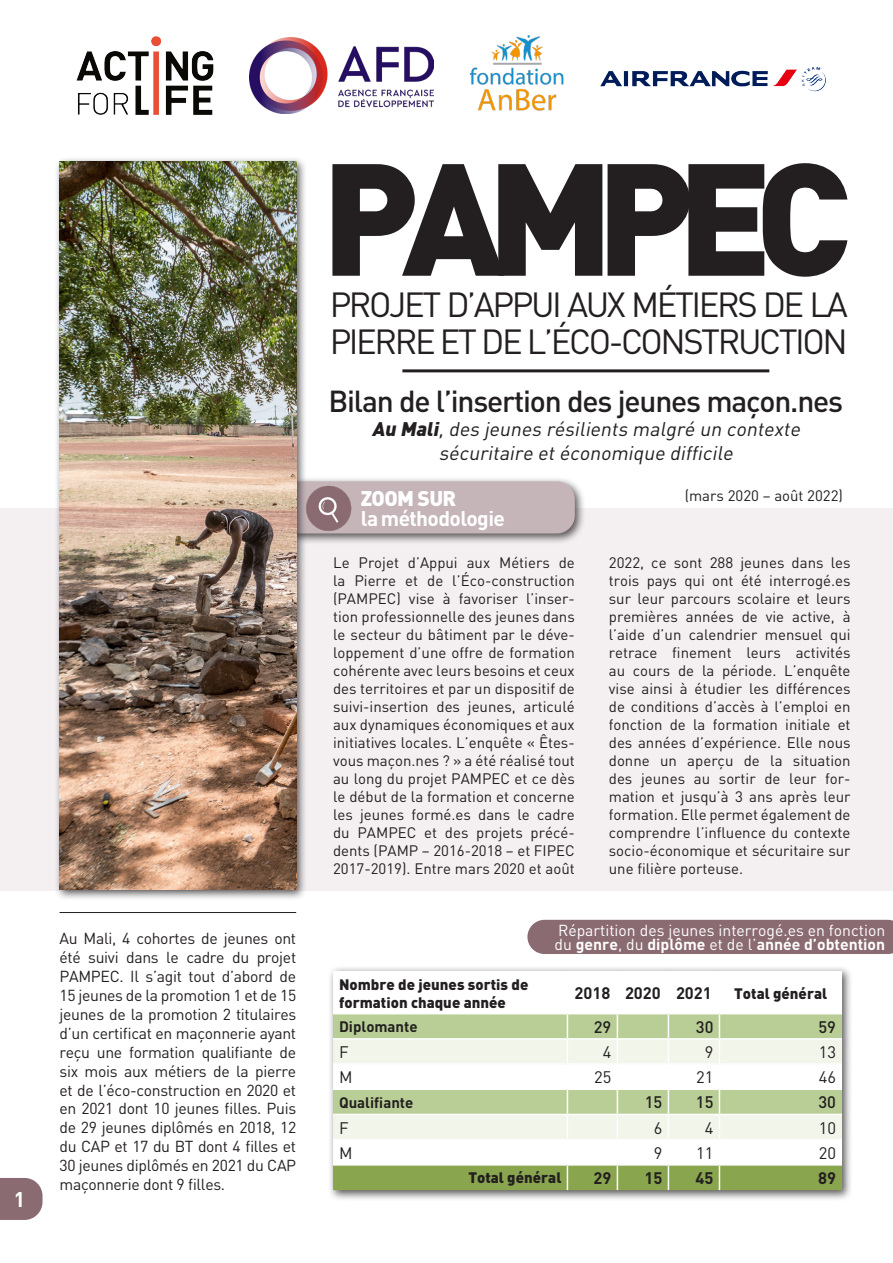
<style>
.page{position:relative;width:893px;height:1263px;background:#fff}
.page>*{position:absolute;margin:0;border:0;box-sizing:border-box;transform-origin:0 0}
.t1{font:900 156.75px "DIN";letter-spacing:-.11em;color:#231f20}
.t2{font:34.5px/37px "DIN";letter-spacing:-.07em;color:#231f20}
.t3{font:500 30px "DIN";letter-spacing:-.04em;color:#231f20}
.t4{font:700 21px "DIN";letter-spacing:-.03em;color:#fff}
.t5{font:900 21px "DIN";letter-spacing:-.03em;color:#fff}
.t6{font:italic 19.5px/23.4px "DIN";color:#231f20;text-align:center}
.t7{font:16.5px "DIN";color:#231f20}
.t8{font:700 16.5px "DIN";color:#231f20}
.t9{font:500 16.5px "DIN";color:#231f20}
.t10{font:15.75px/18.9px "DIN";letter-spacing:-.02em;color:#231f20;text-align:justify}
.t11{font:15.75px/13.5px "DIN";color:#fff}
.t12{font:15px/18px "DIN";color:#231f20;text-align:justify}
.t13{font:900 15px/18px "DIN";color:#231f20}
.t14{font:700 15px "DIN";color:#231f20}
.s1{font-weight:900}
.s2{font-weight:700}
</style>
<div class="page">
<div style="left:0;top:508px;width:893px;height:382px;background:#f4f0f1"></div>
<hr style="left:402px;top:369px;width:367px;height:3px;background:#231f20">
<div style="left:328px;top:966px;width:525px;height:235px;background:#231f20;opacity:.75"></div>
<svg style="left:333px;top:972px;width:509px;height:41px"></svg>
<hr style="left:333px;top:971px;width:234px;height:1px;background:#fff">
<hr style="left:567px;top:971px;width:50px;height:1px;background:#fff">
<hr style="left:567px;top:972px;width:1px;height:41px;background:#fff">
<hr style="left:617px;top:971px;width:51px;height:1px;background:#fff">
<hr style="left:617px;top:972px;width:1px;height:41px;background:#fff">
<hr style="left:668px;top:971px;width:51px;height:1px;background:#fff">
<hr style="left:668px;top:972px;width:1px;height:41px;background:#fff">
<hr style="left:719px;top:971px;width:123px;height:1px;background:#fff">
<hr style="left:719px;top:972px;width:1px;height:41px;background:#fff">
<hr style="left:333px;top:1013px;width:234px;height:1px;background:#fff">
<hr style="left:567px;top:1013px;width:50px;height:1px;background:#fff">
<hr style="left:617px;top:1013px;width:51px;height:1px;background:#fff">
<hr style="left:668px;top:1013px;width:51px;height:1px;background:#fff">
<hr style="left:719px;top:1013px;width:123px;height:1px;background:#fff">
<svg style="left:333px;top:1014px;width:509px;height:176px"></svg>
<hr style="left:60px;top:912px;width:236px;height:1px;background:#231f20">
<div style="left:527px;top:920px;width:366px;height:34px;background:#8b6b72"></div>
<svg style="left:0;top:1178px;width:43px;height:42px;background:#95787e"></svg>
<div style="left:275px;top:476px;width:311px;height:69px;background:#231f20;opacity:.75"></div>
<div style="left:280px;top:481px;width:295px;height:52px;background:#c5b5b9;border-radius:18px"></div>
<img style="left:308px;top:485px;width:47px;height:49px">
<div style="left:54px;top:156px;width:254px;height:744px;background:#231f20;opacity:.75"></div>
<img style="left:60px;top:162px;width:236px;height:727px">
<img style="left:249px;top:37px;width:184px;height:77px">
<img style="left:600px;top:66px;width:226px;height:26px">
<img style="left:469px;top:35px;width:95px;height:76px">
<img style="left:76px;top:36px;width:138px;height:79px">
<h3 class="t4" style="left:14px;top:1186px;width:13px">1</h3>
<p class="t10" style="left:60px;top:929px;width:238px">Au Mali, 4 cohortes de jeunes ont été suivi dans le cadre du projet PAMPEC. Il s’agit tout d’abord de 15 jeunes de la promotion 1 et de 15 jeunes de la promotion 2 titulaires d’un certificat en maçonnerie ayant reçu une formation qualifiante de six mois aux métiers de la pierre et de l’éco-construction en 2020 et en 2021 dont 10 jeunes filles. Puis de 29 jeunes diplômés en 2018, 12 du CAP et 17 du BT dont 4 filles et 30 jeunes diplômés en 2021 du CAP maçonnerie dont 9 filles.</p>
<h1 class="t1" style="left:321px;top:114px;width:531px">PAMPEC</h1>
<h2 class="t2" style="left:330px;top:285px;width:520px">PROJET D’APPUI AUX MÉTIERS DE LA<br>PIERRE ET DE L’ÉCO-CONSTRUCTION</h2>
<h3 class="t3" style="left:328px;top:382px;width:516px">Bilan de l’insertion des jeunes maçon.nes</h3>
<h3 class="t6" style="left:372px;top:417px;width:434px"><span class="s1">Au Mali</span>,des jeunes résilients malgré un contexte sécuritaire etéconomique difficile</h3>
<h3 class="t5" style="left:361px;top:484px;width:97px">ZOOM SUR</h3>
<h3 class="t4" style="left:361px;top:504px;width:146px">la méthodologie</h3>
<p class="t12" style="left:685px;top:487px;width:160px">(mars 2020 – août 2022)</p>
<p class="t12" style="left:333px;top:553px;width:243px">Le Projet d’Appui aux Métiers de la Pierre et de l’Éco-construction (PAMPEC) vise à favoriser l’inser&shy;tion professionnelle des jeunes dans le secteur du bâtiment par le déve&shy;loppement d’une offre de formation cohérente avec leurs besoins et ceux des territoires et par un dispositif de suivi-insertion des jeunes, articulé aux dynamiques économiques et aux initiatives locales. L’enquête « Êtes&shy;vous maçon.nes ? » a été réalisé tout au long du projet PAMPEC et ce dès le début de la formation et concerne les jeunes formé.es dans le cadre du PAMPEC et des projets précé&shy;dents (PAMP – 2016-2018 – et FIPEC 2017-2019). Entre mars 2020 et août</p>
<p class="t12" style="left:609px;top:553px;width:243px">2022, ce sont 288 jeunes dans les trois pays qui ont été interrogé.es sur leur parcours scolaire et leurs premières années de vie active, à l’aide d’un calendrier mensuel qui retrace finement leurs activités au cours de la période. L’enquête vise ainsi à étudier les différences de conditions d’accès à l’emploi en fonction de la formation initiale et des années d’expérience. Elle nous donne un aperçu de la situation des jeunes au sortir de leur for&shy;mation et jusqu’à 3 ans après leur formation. Elle permet également de comprendre l’influence du contexte socio-économique et sécuritaire sur une filière porteuse.</p>
<p class="t11" style="left:554px;top:924px;width:332px">Répartition des jeunes interrogé.es en fonction du <span class="s2">genre</span>, du <span class="s2">diplôme</span> et de l’<span class="s2">année d’obtention</span></p>
<p class="t13" style="left:339px;top:974px;width:191px">Nombre de jeunes sortis de formation chaque année</p>
<p class="t8" style="left:574px;top:982px;width:139px">2018 2020 2021</p>
<p class="t13" style="left:734px;top:983px;width:95px">Total général</p>
<p class="t14" style="left:339px;top:1017px;width:80px">Diplomante</p>
<p class="t9" style="left:594px;top:1016px;width:19px">29</p>
<p class="t9" style="left:696px;top:1016px;width:19px">30</p>
<p class="t9" style="left:818px;top:1016px;width:19px">59</p>
<p class="t7" style="left:339px;top:1042px;width:11px">F</p>
<p class="t7" style="left:603px;top:1042px;width:10px">4</p>
<p class="t7" style="left:705px;top:1042px;width:10px">9</p>
<p class="t7" style="left:819px;top:1042px;width:19px">13</p>
<p class="t7" style="left:339px;top:1067px;width:15px">M</p>
<p class="t7" style="left:594px;top:1067px;width:19px">25</p>
<p class="t7" style="left:696px;top:1067px;width:19px">21</p>
<p class="t7" style="left:819px;top:1067px;width:19px">46</p>
<p class="t14" style="left:339px;top:1093px;width:76px">Qualifiante</p>
<p class="t9" style="left:645px;top:1092px;width:19px">15</p>
<p class="t9" style="left:696px;top:1092px;width:19px">15</p>
<p class="t9" style="left:818px;top:1092px;width:19px">30</p>
<p class="t7" style="left:339px;top:1117px;width:11px">F</p>
<p class="t7" style="left:654px;top:1117px;width:10px">6</p>
<p class="t7" style="left:705px;top:1117px;width:10px">4</p>
<p class="t7" style="left:819px;top:1117px;width:19px">10</p>
<p class="t7" style="left:339px;top:1142px;width:15px">M</p>
<p class="t7" style="left:654px;top:1142px;width:10px">9</p>
<p class="t7" style="left:696px;top:1142px;width:19px">11</p>
<p class="t7" style="left:819px;top:1142px;width:19px">20</p>
<p class="t13" style="left:468px;top:1168px;width:95px">Total général</p>
<p class="t8" style="left:593px;top:1167px;width:19px">29</p>
<p class="t8" style="left:644px;top:1167px;width:19px">15</p>
<p class="t8" style="left:695px;top:1167px;width:19px">45</p>
<p class="t8" style="left:818px;top:1167px;width:19px">89</p>
</div>
